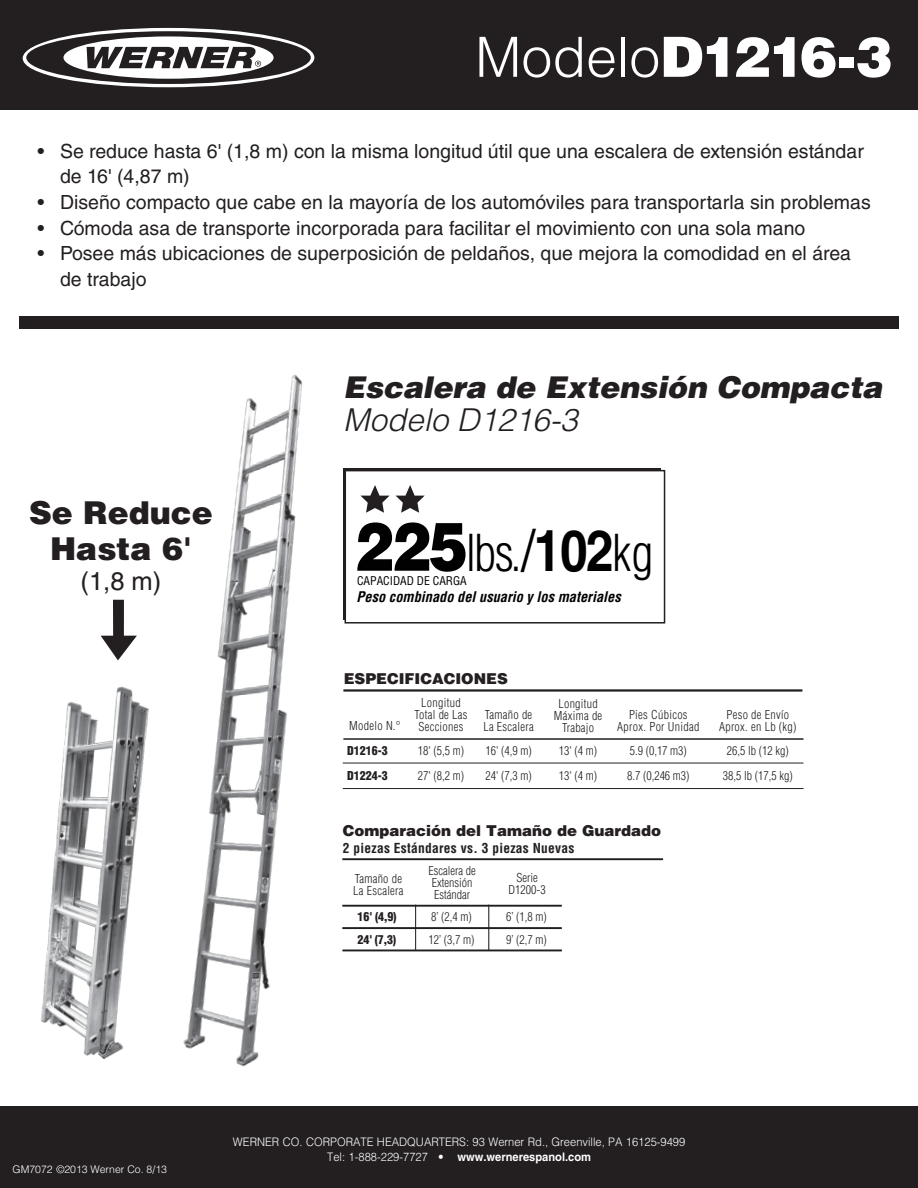
<style>
.page{position:relative;width:918px;height:1188px;background:#fff}
.page>*{position:absolute;margin:0;border:0;box-sizing:border-box;transform-origin:0 0}
.t1{font:900 55.5px "Helvetica LT Std";letter-spacing:-.07em;color:#fff}
.t2{font:300 condensed 49.65px "Helvetica LT Std";color:#010101}
.t3{font:900 31.5px/36px "Helvetica LT Std";color:#231f20;text-align:center}
.t4{font:italic 300 31.5px "Helvetica LT Std";color:#231f20}
.t5{font:italic 900 30px "Helvetica LT Std";letter-spacing:-.005em;color:#231f20}
.t6{font:25.5px "Helvetica LT Std";color:#231f20}
.t7{font:19.5px/25.5px "Helvetica LT Std";color:#231f20}
.t8{font:900 15px "Helvetica LT Std";color:#241f20}
.t9{font:italic 700 condensed 14.4px "Helvetica LT Std";color:#010101}
.t10{font:700 condensed 13.5px "Helvetica LT Std";letter-spacing:.02em;color:#231f20}
.t11{font:300 condensed 12px/12px "Helvetica LT Std";letter-spacing:.025em;color:#241f20}
.t12{font:300 condensed 12px/12px "Helvetica LT Std";color:#231f20;text-align:center}
.t13{font:900 condensed 12px "Helvetica LT Std";color:#231f20}
.t14{font:300 11.7px/14.7px "Helvetica LT Std";color:#fff;text-align:center;scale:.95 1}
.t15{font:condensed 11.7px "Helvetica LT Std";color:#010101}
.t16{font:300 10.5px "Helvetica LT Std";color:#fff}
.s1{font-weight:300}
.s2{font-weight:900;font-stretch:normal;font-size:67.5px}
.s3{font-weight:400;font-stretch:normal;font-size:57.3px}
.s4{font-weight:700;font-stretch:normal;font-size:57.3px}
.s5{font-weight:700}
</style>
<div class="page">
<hr style="left:342px;top:927px;width:220px;height:2px;background:#231f20">
<hr style="left:342px;top:858px;width:321px;height:2px;background:#231f20">
<hr style="left:342px;top:905px;width:220px;height:2px;background:#231f20">
<hr style="left:342px;top:949px;width:220px;height:2px;background:#231f20">
<hr style="left:488px;top:905px;width:1px;height:46px;background:#231f20">
<hr style="left:415px;top:905px;width:1px;height:46px;background:#231f20">
<div style="left:0;top:0;width:918px;height:109px;background:#231f20"></div>
<div style="left:0;top:1106px;width:918px;height:82px;background:#231f20"></div>
<svg style="left:56px;top:1165px;width:8px;height:8px"></svg>
<img style="left:217px;top:374px;width:147px;height:693px">
<img style="left:40px;top:679px;width:198px;height:388px">
<svg style="left:101px;top:600px;width:36px;height:60px"></svg>
<div style="left:19px;top:316px;width:879px;height:12px;background:#231f20"></div>
<div style="left:23px;top:28px;width:291px;height:59px;background:#fff;border-radius:50%"></div>
<div style="left:26px;top:31px;width:285px;height:53px;background:#231f20;border-radius:50%"></div>
<svg style="left:63px;top:36px;width:211px;height:43px;background:#f1f0f1"></svg>
<svg style="left:87px;top:47px;width:174px;height:21px"></svg>
<div style="left:345px;top:470px;width:320px;height:154px;background:#fff;border:2px solid #231f20"></div>
<svg style="left:360px;top:485px;width:30px;height:28px"></svg>
<svg style="left:396px;top:485px;width:29px;height:28px"></svg>
<hr style="left:343px;top:738px;width:460px;height:2px;background:#241f20">
<hr style="left:343px;top:763px;width:461px;height:1px;background:#241f20">
<hr style="left:343px;top:788px;width:461px;height:1px;background:#241f20">
<hr style="left:343px;top:689px;width:459px;height:3px;background:#241f20">
<h1 class="t1" style="left:475px;top:21px;width:419px"><span class="s1">Modelo</span>D1216-3</h1>
<p class="t7" style="left:60px;top:138px;width:805px;text-indent:-23px">• Se reduce hasta 6' (1,8 m) con la misma longitud útil que una escalera de extensión estándar de 16' (4,87 m)</p>
<p class="t7" style="left:38px;top:189px;width:835px">• Diseño compacto que cabe en la mayoría de los automóviles para transportarla sin problemas</p>
<p class="t7" style="left:38px;top:215px;width:769px">• Cómoda asa de transporte incorporada para facilitar el movimiento con una sola mano</p>
<p class="t7" style="left:60px;top:240px;width:793px;text-indent:-23px">• Posee más ubicaciones de superposición de peldaños, que mejora la comodidad en el área de trabajo</p>
<h3 class="t5" style="left:343px;top:367px;width:541px">Escalera de Extensión Compacta</h3>
<h3 class="t3" style="left:29px;top:494px;width:185px">Se Reduce<br>Hasta 6'</h3>
<h3 class="t6" style="left:81px;top:566px;width:82px">(1,8 m)</h3>
<h3 class="t4" style="left:343px;top:401px;width:236px">Modelo D1216-3</h3>
<h2 class="t2" style="left:354px;top:522px;width:301px"><span class="s2">225</span>lbs.<span class="s3">/</span><span class="s4">102</span>kg</h2>
<p class="t15" style="left:357px;top:573px;width:111px">CAPACIDAD DE CARGA</p>
<p class="t9" style="left:357px;top:587px;width:266px">Peso combinado del usuario y los materiales</p>
<p class="t8" style="left:344px;top:669px;width:166px">ESPECIFICACIONES</p>
<p class="t11" style="left:349px;top:720px;width:53px">Modelo N.°</p>
<p class="t11" style="left:414px;top:697px;width:55px;text-align:center">Longitud<br>Total de Las<br>Secciones</p>
<p class="t11" style="left:719px;top:708px;width:79px;text-align:center">Peso de Envío<br>Aprox. en Lb (kg)</p>
<p class="t11" style="left:554px;top:697px;width:50px;text-align:center">Longitud<br>Máxima de<br>Trabajo</p>
<p class="t11" style="left:617px;top:708px;width:84px;text-align:center">Pies Cúbicos<br>Aprox. Por Unidad</p>
<p class="t11" style="left:483px;top:709px;width:52px">Tamaño de<br>La Escalera</p>
<p class="t13" style="left:347px;top:743px;width:42px">D1216-3</p>
<p class="t11" style="left:418px;top:744px;width:48px">18' (5,5 m)</p>
<p class="t11" style="left:485px;top:744px;width:48px">16' (4,9 m)</p>
<p class="t11" style="left:559px;top:744px;width:40px">13' (4 m)</p>
<p class="t11" style="left:630px;top:744px;width:59px">5.9 (0,17 m3)</p>
<p class="t11" style="left:727px;top:744px;width:63px">26,5 lb (12 kg)</p>
<p class="t13" style="left:347px;top:768px;width:42px">D1224-3</p>
<p class="t11" style="left:418px;top:770px;width:48px">27' (8,2 m)</p>
<p class="t11" style="left:485px;top:770px;width:48px">24' (7,3 m)</p>
<p class="t11" style="left:559px;top:770px;width:40px">13' (4 m)</p>
<p class="t11" style="left:627px;top:770px;width:64px">8.7 (0,246 m3)</p>
<p class="t11" style="left:723px;top:770px;width:71px">38,5 lb (17,5 kg)</p>
<p class="t8" style="left:343px;top:821px;width:320px">Comparación del Tamaño de Guardado</p>
<p class="t10" style="left:343px;top:839px;width:233px">2 piezas Estándares vs. 3 piezas Nuevas</p>
<p class="t12" style="left:428px;top:865px;width:49px;text-align:left">Escalera de<br>Extensión<br>Estándar</p>
<p class="t12" style="left:508px;top:872px;width:39px">Serie<br>D1200-3</p>
<p class="t11" style="left:353px;top:872px;width:52px">Tamaño de<br>La Escalera</p>
<p class="t13" style="left:358px;top:909px;width:40px">16' (4,9)</p>
<p class="t13" style="left:357px;top:932px;width:40px">24' (7,3)</p>
<p class="t11" style="left:429px;top:905px;width:47px;line-height:22.5px">8’ (2,4 m)<br>12’ (3,7 m)</p>
<p class="t11" style="left:506px;top:905px;width:42px;line-height:22.5px">6’ (1,8 m)<br>9’ (2,7 m)</p>
<p class="t16" style="left:13px;top:1163px;width:156px">GM7072 2013 Werner Co. 8/13</p>
<p class="t14" style="left:233px;top:1134px;width:478px">WERNER CO. CORPORATE HEADQUARTERS: 93 Werner Rd., Greenville, PA 16125-9499<br>Tel: 1-888-229-7727 • <span class="s5">www.wernerespanol.com</span></p>
</div>
